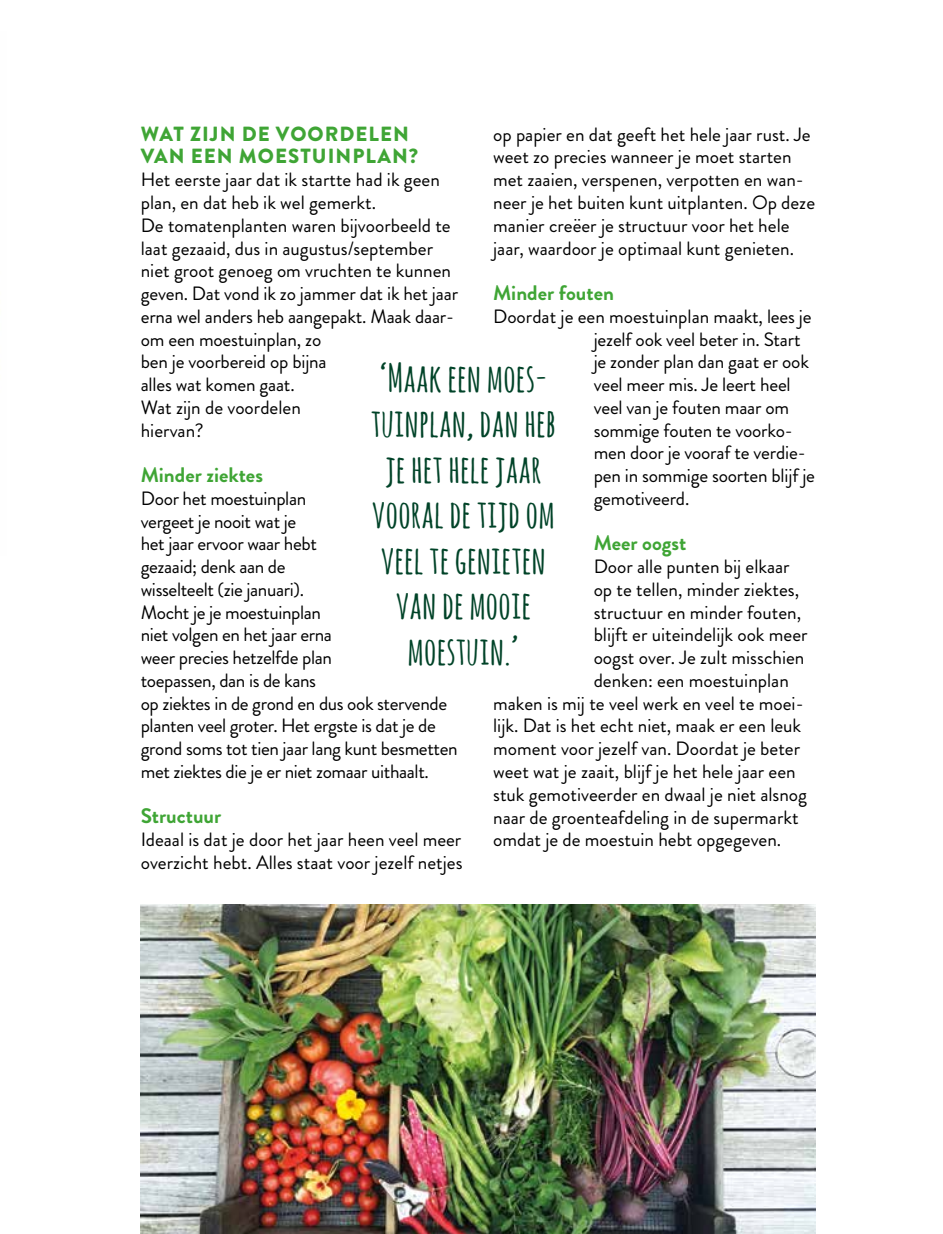
<style>
.page{position:relative;width:943px;height:1234px;background:#fff}
.page>*{position:absolute;margin:0;border:0;box-sizing:border-box;transform-origin:0 0}
.t1{font:700 38.5px/45.5px "Amatic SC";color:#004328;text-align:center}
.t2{font:700 21px "Brandon Grotesque";color:#3fa535}
.t3{font:900 20.47px/22.8px "Brandon Grotesque";letter-spacing:.05em;color:#3fa535}
.t4{font:19.25px/22.8px "Brandon Grotesque";color:#000}
.t5{font:19.25px/22.8px "Brandon Grotesque";letter-spacing:-.02em;color:#000}
</style>
<div class="page">
<img style="left:141px;top:904px;width:674px;height:330px">
<p class="t3" style="left:141px;top:123px;width:279px">WAT ZIJN DE VOORDELEN<br>VAN EEN MOESTUINPLAN?</p>
<p class="t4" style="left:141px;top:168px;width:319px">Het eerste jaar dat ik startte had ik geen plan, en dat heb ik wel gemerkt.<br>De tomatenplanten waren bijvoorbeeld te laat gezaaid, dus in augustus/september niet groot genoeg om vruchten te kunnen geven. Dat vond ik zo jammer dat ik het jaar erna wel anders heb aangepakt. Maak daar&shy;om een moestuinplan, zo<br>ben je voorbereid op bijna<br>alles wat komen gaat.<br>Wat zijn de voordelen<br>hiervan?</p>
<p class="t2" style="left:141px;top:460px;width:124px">Minder ziektes</p>
<p class="t5" style="left:141px;top:487px;width:318px">Door het moestuinplan<br>vergeet je nooit wat je<br>het jaar ervoor waar hebt<br>gezaaid; denk aan de<br>wisselteelt (zie januari).<br>Mocht je je moestuinplan<br>niet volgen en het jaar erna<br>weer precies hetzelfde plan<br>toepassen, dan is de kans<br>op ziektes in de grond en dus ook stervende planten veel groter. Het ergste is dat je de grond soms tot tien jaar lang kunt besmetten met ziektes die je er niet zomaar uithaalt.</p>
<p class="t2" style="left:141px;top:801px;width:82px">Structuur</p>
<p class="t4" style="left:141px;top:828px;width:323px">Ideaal is dat je door het jaar heen veel meer overzicht hebt. Alles staat voor jezelf netjes</p>
<p class="t4" style="left:493px;top:123px;width:323px">op papier en dat geeft het hele jaar rust. Je weet zo precies wanneer je moet starten met zaaien, verspenen, verpotten en wan&shy;neer je het buiten kunt uitplanten. Op deze manier creëer je structuur voor het hele jaar, waardoor je optimaal kunt genieten.</p>
<p class="t2" style="left:493px;top:278px;width:122px">Minder fouten</p>
<p class="t4" style="left:593px;top:305px;width:223px;text-indent:-100px">Doordat je een moestuinplan maakt, lees je jezelf ook veel beter in. Start je zonder plan dan gaat er ook veel meer mis. Je leert heel veel van je fouten maar om sommige fouten te voorko&shy;men door je vooraf te verdie&shy;pen in sommige soorten blijf je gemotiveerd.</p>
<p class="t2" style="left:593px;top:528px;width:94px">Meer oogst</p>
<p class="t4" style="left:593px;top:555px;width:197px">Door alle punten bij elkaar</p>
<p class="t4" style="left:593px;top:578px;width:207px">op te tellen, minder ziektes,</p>
<p class="t4" style="left:593px;top:601px;width:209px">structuur en minder fouten,</p>
<p class="t4" style="left:593px;top:623px;width:215px">blijft er uiteindelijk ook meer</p>
<p class="t4" style="left:593px;top:646px;width:212px">oogst over. Je zult misschien</p>
<p class="t4" style="left:593px;top:669px;width:197px">denken: een moestuinplan</p>
<p class="t4" style="left:493px;top:692px;width:312px">maken is mij te veel werk en veel te moei-</p>
<p class="t4" style="left:493px;top:714px;width:309px">lijk. Dat is het echt niet, maak er een leuk</p>
<p class="t4" style="left:493px;top:737px;width:308px">moment voor jezelf van. Doordat je beter</p>
<p class="t4" style="left:493px;top:760px;width:304px">weet wat je zaait, blijf je het hele jaar een</p>
<p class="t4" style="left:493px;top:783px;width:315px">stuk gemotiveerder en dwaal je niet alsnog</p>
<p class="t4" style="left:493px;top:805px;width:307px">naar de groenteafdeling in de supermarkt</p>
<p class="t4" style="left:493px;top:828px;width:289px">omdat je de moestuin hebt opgegeven.</p>
<h1 class="t1" style="left:370px;top:353px;width:187px">‘Maak een moes&shy;tuinplan, dan heb je het hele jaar vooral de tijd om veel te genieten van de mooie moestuin.’</h1>
</div>
